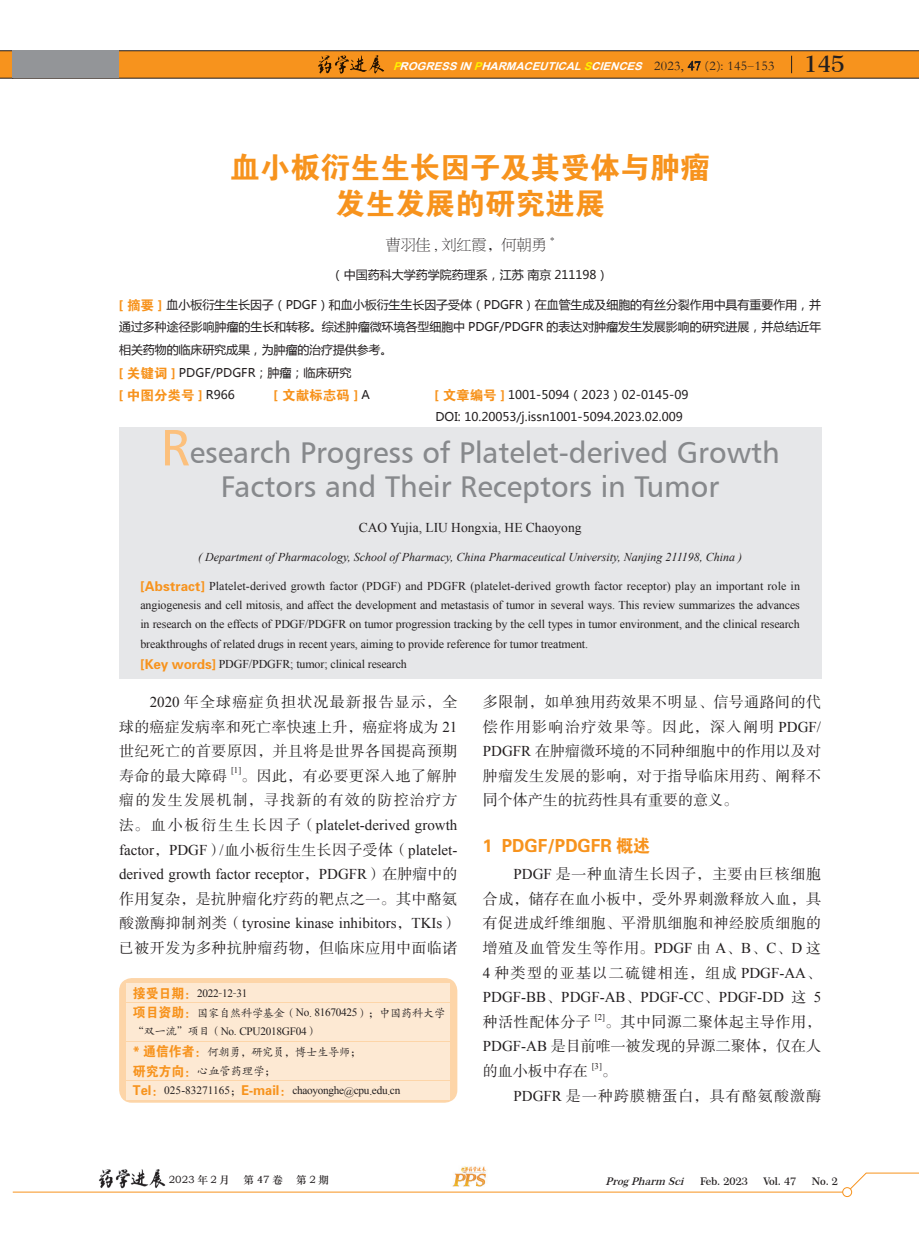
<style>
.page{position:relative;width:919px;height:1238px;background:#fff}
.page>*{position:absolute;margin:0;border:0;box-sizing:border-box;transform-origin:0 0}
.t1{font:30px/34.5px "Humanist 777 BT Roman B";color:#87898c;text-align:center}
.t2{font:30px/36px "FZDHTK GBK1 0";color:#f7931d;text-align:center}
.t3{font:600 23.1px "Century 751 BT";color:#231f20}
.t4{font:18px "FZDHTK GBK1 0";color:#f7931d;scale:.95 1}
.t5{font:15px/24.6px "FZSSK GBK1 0";letter-spacing:.03em;color:#231f20;text-align:justify}
.t6{font:15px/24.6px "Times New Roman";color:#231f20;text-align:justify}
.t7{font:15px/24.6px "FZSSK GBK1 0";letter-spacing:.08em;color:#231f20;text-align:right}
.t8{font:15px/24.6px "FZSSK GBK1 0";letter-spacing:.07em;color:#231f20}
.t9{font:15px "FZBSK GBK1 0";letter-spacing:-.005em;color:#231f20}
.t10{font:13.5px "Times New Roman";color:#231f20}
.t11{font:13.5px "FZDHTK GBK1 0";color:#f7931d}
.t12{font:12px/19.5px "Times New Roman";letter-spacing:-.01em;color:#231f20}
.t13{font:12px/22.5px "Microsoft Ya Hei";letter-spacing:-.005em;color:#231f20}
.t14{font:italic 12px "Times New Roman";color:#231f20}
.t15{font:11.25px "Times New Roman";letter-spacing:-.025em;color:#231f20}
.t16{font:11.25px/19.5px "FZKTK GBK1 0";letter-spacing:-.025em;color:#231f20}
.t17{font:italic 700 10.95px "Arial";color:#fff;scale:1.04 1}
.t18{font:600 10.5px "Century 751 BT";color:#231f20}
.t19{font:10.5px "ST Zhongsong";letter-spacing:.125em;color:#231f20}
.t20{font:italic 600 10.5px "Century 751 BT";color:#231f20}
.t21{font:8.7px "Times New Roman";color:#231f20}
.t22{font:8.7px "FZSSK GBK1 0";color:#231f20}
.s1{color:#fff101}
.s2{font-family:"Garamond";font-weight:400;font-style:normal;font-size:13.5px;color:#231f20}
.s3{font-family:"FZFSK GBK1 0";font-weight:400;font-style:normal;font-size:13.5px;color:#231f20}
.s4{font-family:"Sim Sun";font-weight:400;font-style:normal;font-size:13.5px;color:#231f20}
.s5{font-family:"FZDHTK GBK1 0";font-size:13.5px;color:#f7931d}
.s6{font-family:"Microsoft Ya Hei";font-size:12px;color:#231f20}
.s7{font-size:51px;color:#fcc07c}
.s8{font-family:"Times New Roman"}
.s9{font-family:"FZSSK GBK1 0"}
.s10{font-family:"FZKTK GBK1 0"}
</style>
<div class="page">
<svg style="left:849px;top:1172px;width:69px;height:20px"></svg>
<hr style="left:13px;top:1191px;width:834px;height:1px;background:#f7931d">
<div style="left:842px;top:1187px;width:9px;height:9px;background:#fff;border-radius:50%"></div>
<div style="left:842px;top:1187px;width:9px;height:9px;border:1px solid #f7931d;border-radius:50%"></div>
<img style="left:452px;top:1166px;width:34px;height:21px">
<img style="left:98px;top:1169px;width:68px;height:20px">
<svg style="left:0;top:50px;width:918px;height:28px;background:#df8d2c"></svg>
<div style="left:119px;top:426px;width:702px;height:252px;background:#e6e7e9"></div>
<svg style="left:119px;top:978px;width:338px;height:124px;background:#fddab4"></svg>
<div style="left:126px;top:983px;width:324px;height:18px;background:#fde9d3"></div>
<div style="left:126px;top:1022px;width:324px;height:18px;background:#fde9d3"></div>
<div style="left:126px;top:1061px;width:324px;height:18px;background:#fde9d3"></div>
<div style="left:126px;top:1003px;width:324px;height:18px;background:#fde9d3"></div>
<div style="left:126px;top:1042px;width:324px;height:18px;background:#fde9d3"></div>
<div style="left:126px;top:1081px;width:324px;height:18px;background:#fde9d3"></div>
<p class="t17" style="left:393px;top:58px;width:368px"><span class="s1">P</span>ROGRESSIN<span class="s1">P</span>HARMACEUTICAL<span class="s1">S</span>CIENCES <span class="s2">2 0 2 3 ,</span> <span class="s2">4 7</span> <span class="s3">(</span> <span class="s2">2</span> <span class="s3">)</span> <span class="s2">: 1 4 5</span> <span class="s4">-</span> <span class="s2">1 5 3</span></p>
<h2 class="t3" style="left:804px;top:50px;width:42px">145</h2>
<h1 class="t2" style="left:230px;top:150px;width:481px">血小板衍生生长因子及其受体与肿瘤发生发展的研究进展</h1>
<p class="t9" style="left:386px;top:237px;width:162px">曹羽佳 , 刘红霞，何朝勇</p>
<p class="t22" style="left:550px;top:235px;width:6px">*</p>
<p class="t13" style="left:331px;top:263px;width:278px">（中国药科大学药学院药理系，江苏 南京 211198）</p>
<p class="t13" style="left:119px;top:293px;width:703px"><span class="s5">[ 摘要 ]</span> 血小板衍生生长因子（PDGF）和血小板衍生生长因子受体（PDGFR）在血管生成及细胞的有丝分裂作用中具有重要作用，并通过多种途径影响肿瘤的生长和转移。综述肿瘤微环境各型细胞中 PDGF/PDGFR 的表达对肿瘤发生发展影响的研究进展，并总结近年相关药物的临床研究成果，为肿瘤的治疗提供参考。<br><span class="s5">[ 关键词 ]</span> PDGF/PDGFR；肿瘤；临床研究</p>
<p class="t11" style="left:119px;top:388px;width:117px">[ 中图分类号 ] <span class="s6">R966</span></p>
<p class="t11" style="left:274px;top:388px;width:97px">[ 文献标志码 ] <span class="s6">A</span></p>
<p class="t13" style="left:435px;top:384px;width:255px;line-height:21.8px"><span class="s5">[ 文章编号 ]</span> 1001-5094（2023）02-0145-09<br>DOI: 10.20053/j.issn1001-5094.2023.02.009</p>
<h1 class="t1" style="left:161px;top:434px;width:620px"><span class="s7">R</span>esearch Progress of Platelet-derived Growth<br>Factors and Their Receptors in Tumor</h1>
<p class="t10" style="left:359px;top:518px;width:224px">CAO Yujia, LIU Hongxia, HE Chaoyong</p>
<p class="t14" style="left:198px;top:548px;width:545px">( Department of Pharmacology, School of Pharmacy, China Pharmaceutical University, Nanjing 211198, China )</p>
<p class="t12" style="left:140px;top:576px;width:661px"><span class="s5">[Abstract]</span> Platelet-derived growth factor (PDGF) and PDGFR (platelet-derived growth factor receptor) play an important role in angiogenesis and cell mitosis, and affect the development and metastasis of tumor in several ways. This review summarizes the advances in research on the effects of PDGF/PDGFR on tumor progression tracking by the cell types in tumor environment, and the clinical research breakthroughs of related drugs in recent years, aiming to provide reference for tumor treatment.<br><span class="s5">[Key words]</span> PDGF/PDGFR; tumor; clinical research</p>
<p class="t5" style="left:119px;top:690px;width:340px;text-indent:31px"><span class="s8">2020</span> 年全球癌症负担状况最新报告显示，全球的癌症发病率和死亡率快速上升，癌症将成为 <span class="s8">21</span>世纪死亡的首要原因，并且将是世界各国提高预期寿命的最大障碍</p>
<p class="t5" style="left:483px;top:690px;width:340px">多限制，如单独用药效果不明显、信号通路间的代偿作用影响治疗效果等。因此，深入阐明 <span class="s8">PDGF/ PDGFR</span> 在肿瘤微环境的不同种细胞中的作用以及对肿瘤发生发展的影响，对于指导临床用药、阐释不同个体产生的抗药性具有重要的意义。</p>
<h3 class="t4" style="left:483px;top:835px;width:178px">1 PDGF/PDGFR 概述</h3>
<p class="t5" style="left:483px;top:862px;width:340px;text-indent:31px"><span class="s8">PDGF</span> 是一种血清生长因子，主要由巨核细胞合成，储存在血小板中，受外界刺激释放入血，具有促进成纤维细胞、平滑肌细胞和神经胶质细胞的增殖及血管发生等作用。<span class="s8">PDGF</span> 由 <span class="s8">A</span>、<span class="s8">B</span>、<span class="s8">C</span>、<span class="s8">D</span> 这<span class="s8">4</span> 种类型的亚基以二硫键相连，组成 <span class="s8">PDGF-AA</span>、</p>
<p class="t6" style="left:483px;top:984px;width:340px">PDGF-BB<span class="s9">、</span>PDGF-AB<span class="s9">、</span>PDGF-CC<span class="s9">、</span>PDGF-DD <span class="s9">这</span> 5</p>
<p class="t5" style="left:483px;top:1010px;width:109px">种活性配体分子</p>
<p class="t21" style="left:594px;top:1010px;width:12px">[2]</p>
<p class="t21" style="left:231px;top:764px;width:12px">[1]</p>
<p class="t7" style="left:119px;top:764px;width:340px">。因此，有必要更深入地了解肿<br>瘤的发生发展机制，寻找新的有效的防控治疗方</p>
<p class="t6" style="left:119px;top:812px;width:340px"><span class="s9">法。血小板衍生生长因子（</span>platelet-derived growth factor<span class="s9">，</span>PDGF<span class="s9">）</span>/<span class="s9">血小板衍生生长因子受体（</span>platelet&shy;derived growth factor receptor<span class="s9">，</span>PDGFR<span class="s9">）在肿瘤中的</span></p>
<p class="t5" style="left:119px;top:887px;width:339px">作用复杂，是抗肿瘤化疗药的靶点之一。其中酪氨</p>
<p class="t6" style="left:119px;top:910px;width:340px"><span class="s9">酸激酶抑制剂类（</span>tyrosine kinase inhibitors<span class="s9">，</span>TKIs<span class="s9">）</span></p>
<p class="t5" style="left:119px;top:936px;width:340px">已被开发为多种抗肿瘤药物，但临床应用中面临诸</p>
<p class="t15" style="left:133px;top:985px;width:116px"><span class="s5">接受日期：</span>2022<span class="s10">-</span>12<span class="s10">-</span>31</p>
<p class="t16" style="left:133px;top:1003px;width:314px"><span class="s5">项目资助：</span>国家自然科学基金（<span class="s8">No</span>. <span class="s8">81670425</span>）；中国药科大学</p>
<p class="t15" style="left:133px;top:1023px;width:186px"><span class="s10">“双一流”项目（</span>No<span class="s10">.</span> CPU2018GF04<span class="s10">）</span></p>
<p class="t16" style="left:133px;top:1042px;width:230px"><span class="s5">* 通信作者：</span>何朝勇，研究员，博士生导师；<span class="s5">研究方向：</span>心血管药理学；</p>
<p class="t15" style="left:133px;top:1082px;width:269px"><span class="s5">Tel：</span>025-83271165<span class="s10">；</span><span class="s5">E-mail：</span>chaoyonghe<span class="s10">@</span>cpu<span class="s10">.</span>edu<span class="s10">.</span>cn</p>
<p class="t5" style="left:483px;top:1010px;width:339px;text-indent:122px">。其中同源二聚体起主导作用，<span class="s8">PDGF-AB</span> 是目前唯一被发现的异源二聚体，仅在人的血小板中存在</p>
<p class="t21" style="left:591px;top:1059px;width:12px">[3]</p>
<p class="t8" style="left:513px;top:1059px;width:309px;text-indent:88px">。<br><span class="s8">PDGFR</span> 是一种跨膜糖蛋白，具有酪氨酸激酶</p>
<p class="t19" style="left:169px;top:1171px;width:63px">2023 年 2 月</p>
<p class="t19" style="left:243px;top:1171px;width:41px">第47卷</p>
<p class="t19" style="left:296px;top:1171px;width:34px">第2期</p>
<p class="t20" style="left:605px;top:1174px;width:83px">ProgPharm Sci</p>
<p class="t18" style="left:700px;top:1174px;width:49px">Feb. 2023</p>
<p class="t18" style="left:763px;top:1174px;width:35px">Vol. 47</p>
<p class="t18" style="left:811px;top:1174px;width:28px">No. 2</p>
</div>
